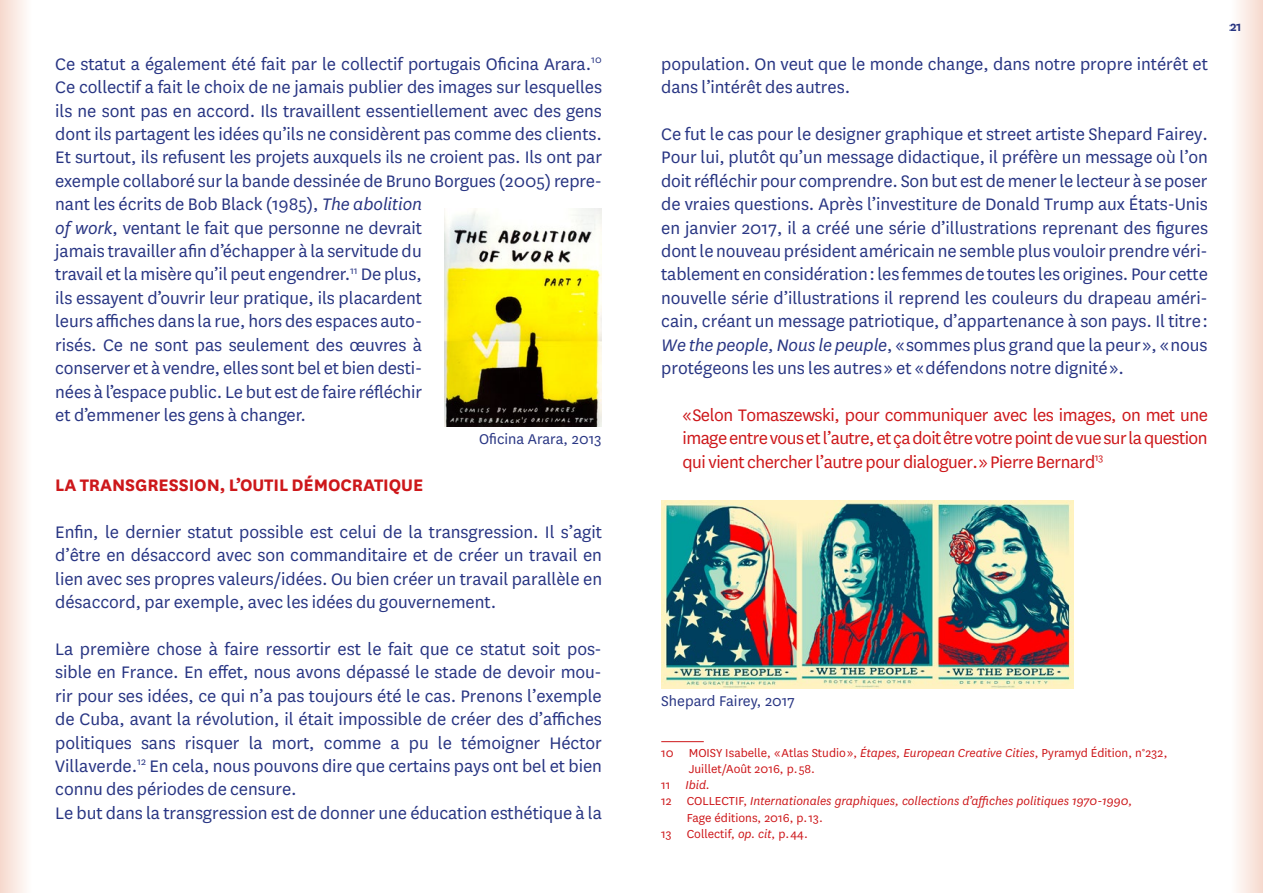
<style>
.page{position:relative;width:1263px;height:893px;background:#fff}
.page>*{position:absolute;margin:0;border:0;box-sizing:border-box;transform-origin:0 0}
.t1{font:19.5px/23.4px "National";letter-spacing:-.005em;color:#283583}
.t2{font:19.5px/23.4px "National";letter-spacing:-.025em;color:#cd171a;text-align:justify}
.t3{font:700 19.5px "National";letter-spacing:-.005em;color:#cd171a}
.t4{font:16.5px "National";color:#283583}
.t5{font:600 15px "National";color:#283583}
.t6{font:13.5px "National";color:#cd171a}
.t7{font:italic 13.5px "National";color:#cd171a}
.s1{font-style:italic}
.s2{font-style:normal}
</style>
<div class="page">
<hr style="left:661px;top:741px;width:43px;height:1px;background:#cd171a">
<img style="left:444px;top:209px;width:158px;height:217px">
<img style="left:661px;top:500px;width:413px;height:188px">
<div style="left:0;top:0;width:32px;height:893px;background:linear-gradient(to right,#f6d9cd,#fefdfc)"></div>
<svg style="left:1237px;top:0;width:26px;height:893px"></svg>
<p class="t1" style="left:55px;top:51px;width:548px">Ce statut a également été fait par le collectif portugais Oficina Arara. <sup>10<br></sup>Ce collectif a fait le choix de ne jamais publier des images sur lesquelles ils ne sont pas en accord. Ils travaillent essentiellement avec des gens dont ils partagent les idées qu’ils ne considèrent pas comme des clients.<br>Et surtout, ils refusent les projets auxquels ils ne croient pas. Ils ont par exemple collaboré sur la bande dessinée de Bruno Borgues (2005) repre&shy;nant les écrits de Bob Black (1985), <span class="s1">The abolition<br>of work</span>, ventant le fait que personne ne devrait<br>jamais travailler afin d’échapper à la servitude du<br>travail et la misère qu’il peut engendrer. <sup>11</sup> De plus,<br>ils essayent d’ouvrir leur pratique, ils placardent<br>leurs affiches dans la rue, hors des espaces auto-<br>risés. Ce ne sont pas seulement des œuvres à<br>conserver et à vendre, elles sont bel et bien desti-<br>nées à l’espace public. Le but est de faire réfléchir<br>et d’emmener les gens à changer.</p>
<p class="t4" style="left:479px;top:428px;width:124px">Oficina Arara, 2013</p>
<p class="t3" style="left:55px;top:471px;width:369px">LA TRANSGRESSION, L’OUTIL DÉMOCRATIQUE</p>
<p class="t1" style="left:55px;top:519px;width:548px;text-align:justify">Enfin, le dernier statut possible est celui de la transgression. Il s’agit d’être en désaccord avec son commanditaire et de créer un travail en lien avec ses propres valeurs/idées. Ou bien créer un travail parallèle en désaccord, par exemple, avec les idées du gouvernement.</p>
<p class="t1" style="left:55px;top:636px;width:548px">La première chose à faire ressortir est le fait que ce statut soit pos&shy;sible en France. En effet, nous avons dépassé le stade de devoir mou&shy;rir pour ses idées, ce qui n’a pas toujours été le cas. Prenons l’exemple de Cuba, avant la révolution, il était impossible de créer des d’affiches politiques sans risquer la mort, comme a pu le témoigner Héctor Villaverde. <sup>12</sup> En cela, nous pouvons dire que certains pays ont bel et bien connu des périodes de censure.<br>Le but dans la transgression est de donner une éducation esthétique à la</p>
<p class="t1" style="left:661px;top:51px;width:548px">population. On veut que le monde change, dans notre propre intérêt et dans l’intérêt des autres.</p>
<p class="t1" style="left:661px;top:122px;width:548px">Ce fut le cas pour le designer graphique et street artiste Shepard Fairey.<br>Pour lui, plutôt qu’un message didactique, il préfère un message où l’on doit réfléchir pour comprendre. Son but est de mener le lecteur à se poser de vraies questions. Après l’investiture de Donald Trump aux États-Unis en janvier 2017, il a créé une série d’illustrations reprenant des figures dont le nouveau président américain ne semble plus vouloir prendre véri&shy;tablement en considération : les femmes de toutes les origines. Pour cette nouvelle série d’illustrations il reprend les couleurs du drapeau améri&shy;cain, créant un message patriotique, d’appartenance à son pays. Il titre :<br><span class="s1">We the people, Nous le peuple</span>, « sommes plus grand que la peur », « nous protégeons les uns les autres » et « défendons notre dignité ».</p>
<p class="t2" style="left:682px;top:402px;width:527px">« Selon Tomaszewski, pour communiquer avec les images, on met une image entre vous et l’autre, et ça doit être votre point de vue sur la question qui vient chercher l’autre pour dialoguer. » Pierre Bernard<sup>13</sup></p>
<p class="t5" style="left:1229px;top:16px;width:14px">21</p>
<p class="t4" style="left:661px;top:690px;width:135px">Shepard Fairey, 2017</p>
<p class="t6" style="left:661px;top:744px;width:508px">10 MOISY Isabelle, « Atlas Studio », <span class="s1">Étapes, European Creative Cities</span>, Pyramyd Édition, n°232,</p>
<p class="t6" style="left:689px;top:760px;width:126px">Juillet/Août 2016, p. 58.</p>
<p class="t7" style="left:661px;top:777px;width:50px"><span class="s2">11</span> Ibid.</p>
<p class="t7" style="left:661px;top:793px;width:472px"><span class="s2">12 COLLECTIF,</span> Internationales graphiques, collections d’affiches politiques 1970-1990,</p>
<p class="t6" style="left:687px;top:809px;width:135px">Fage éditions, 2016, p. 13.</p>
<p class="t6" style="left:661px;top:825px;width:146px">13 Collectif, <span class="s1">op. cit</span>, p. 44.</p>
</div>
